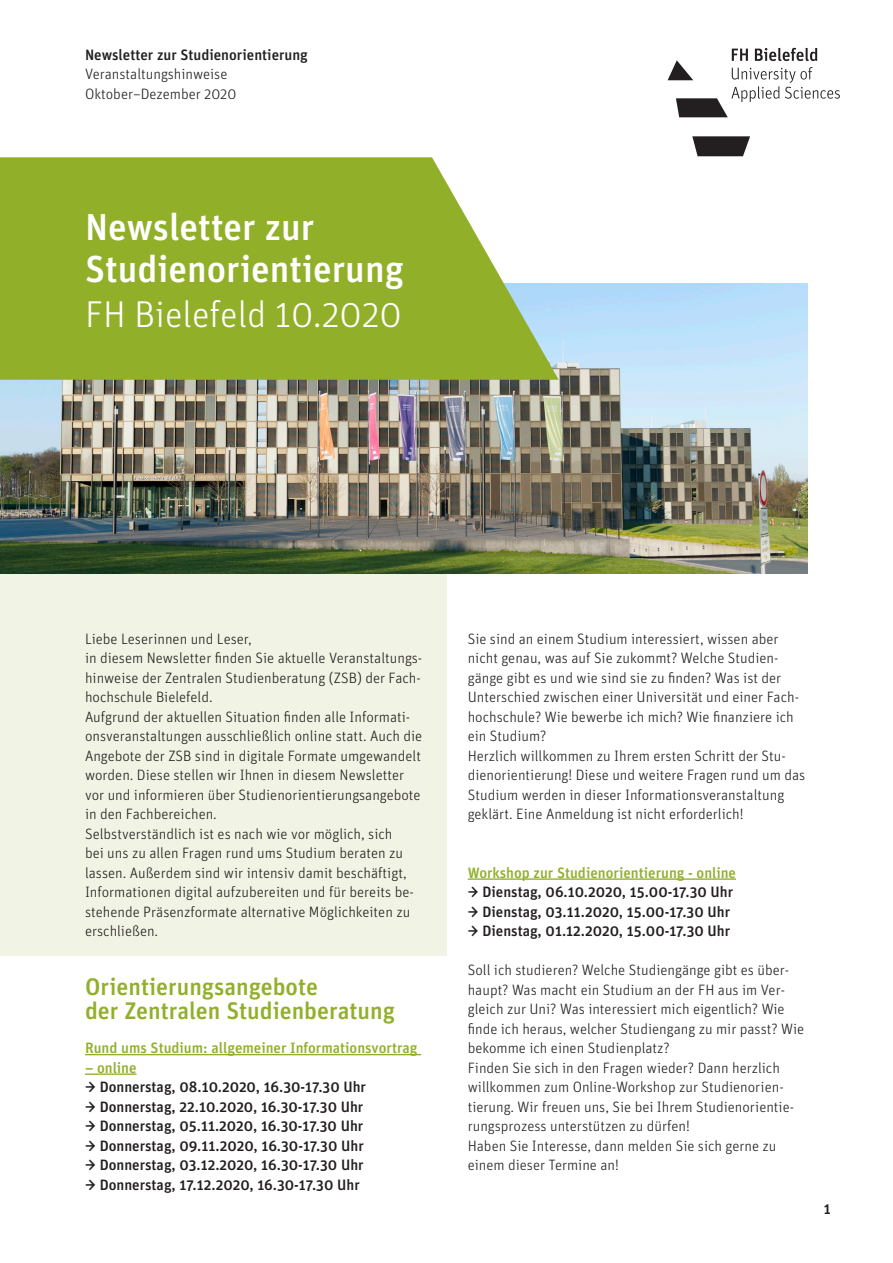
<style>
.page{position:relative;width:893px;height:1263px;background:#fff}
.page>*{position:absolute;margin:0;border:0;box-sizing:border-box;transform-origin:0 0}
.t1{font:500 37.5px/42px "Unit Pro";color:#fff}
.t2{font:300 37.35px "Unit Pro";color:#fff}
._01__Fließtext_10_pt{font:500 24px/24px "Unit Pro";color:#92af2a}
._01__Fließtext_10_pt-2{font:300 15px/19.5px "Unit Pro";color:#231f20}
._01__Fließtext_10_pt-3{font:500 15px "Unit Pro";color:#231f20}
._01__Fließtext_10_pt-4{font:500 15px "Unit Pro";color:#92af2a}
</style>
<div class="page">
<svg style="left:692px;top:136px;width:58px;height:20px"></svg>
<svg style="left:668px;top:48px;width:172px;height:69px"></svg>
<div style="left:0;top:365px;width:446px;height:591px;background:#f1f4e4"></div>
<img style="left:0;top:284px;width:808px;height:289px">
<svg style="left:0;top:157px;width:559px;height:223px;background:#9cb742"></svg>
<hr style="left:85px;top:1054px;width:336px;height:1px;background:#92af2a">
<hr style="left:85px;top:1073px;width:52px;height:2px;background:#92af2a">
<hr style="left:468px;top:878px;width:268px;height:2px;background:#92af2a">
<p class="_01__Fließtext_10_pt-3" style="left:85px;top:45px;width:224px">Newsletter zur Studienorientierung</p>
<p class="_01__Fließtext_10_pt-2" style="left:85px;top:64px;width:144px">Veranstaltungshinweise</p>
<p class="_01__Fließtext_10_pt-2" style="left:85px;top:84px;width:153px">Oktober–Dezember 2020</p>
<p class="t1" style="left:85px;top:205px;width:320px">Newsletter zur<br>Studienorientierung</p>
<p class="t2" style="left:85px;top:292px;width:318px">FH Bielefeld 10.2020</p>
<p class="_01__Fließtext_10_pt-2" style="left:85px;top:629px;width:168px">Liebe Leserinnen und Leser,</p>
<p class="_01__Fließtext_10_pt-2" style="left:85px;top:648px;width:339px;text-align:justify">in diesem Newsletter finden Sie aktuelle Veranstaltungs&shy;hinweise der Zentralen Studienberatung (ZSB) der Fach&shy;hochschule Bielefeld.</p>
<p class="_01__Fließtext_10_pt-2" style="left:85px;top:707px;width:339px">Aufgrund der aktuellen Situation finden alle Informati&shy;onsveranstaltungen ausschließlich online statt. Auch die Angebote der ZSB sind in digitale Formate umgewandelt worden. Diese stellen wir Ihnen in diesem Newsletter vor und informieren über Studienorientierungsangebote in den Fachbereichen.</p>
<p class="_01__Fließtext_10_pt-2" style="left:85px;top:824px;width:330px">Selbstverständlich ist es nach wie vor möglich, sich bei uns zu allen Fragen rund ums Studium beraten zu lassen. Außerdem sind wir intensiv damit beschäftigt, Informationen digital aufzubereiten und für bereits be&shy;stehende Präsenzformate alternative Möglichkeiten zu erschließen.</p>
<p class="_01__Fließtext_10_pt" style="left:85px;top:974px;width:311px">Orientierungsangebote<br>der Zentralen Studienberatung</p>
<p class="_01__Fließtext_10_pt-4" style="left:85px;top:1038px;width:334px">Rund ums Studium: allgemeiner Informationsvortrag</p>
<p class="_01__Fließtext_10_pt-4" style="left:85px;top:1058px;width:53px">– online</p>
<p class="_01__Fließtext_10_pt-3" style="left:85px;top:1077px;width:282px">→ Donnerstag, 08.10.2020, 16.30-17.30 Uhr</p>
<p class="_01__Fließtext_10_pt-3" style="left:85px;top:1097px;width:280px">→ Donnerstag, 22.10.2020, 16.30-17.30 Uhr</p>
<p class="_01__Fließtext_10_pt-3" style="left:85px;top:1116px;width:280px">→ Donnerstag, 05.11.2020, 16.30-17.30 Uhr</p>
<p class="_01__Fließtext_10_pt-3" style="left:85px;top:1136px;width:280px">→ Donnerstag, 09.11.2020, 16.30-17.30 Uhr</p>
<p class="_01__Fließtext_10_pt-3" style="left:85px;top:1155px;width:280px">→ Donnerstag, 03.12.2020, 16.30-17.30 Uhr</p>
<p class="_01__Fließtext_10_pt-3" style="left:85px;top:1175px;width:276px">→ Donnerstag, 17.12.2020, 16.30-17.30 Uhr</p>
<p class="_01__Fließtext_10_pt-2" style="left:468px;top:629px;width:333px">Sie sind an einem Studium interessiert, wissen aber nicht genau, was auf Sie zukommt? Welche Studien&shy;gänge gibt es und wie sind sie zu finden? Was ist der Unterschied zwischen einer Universität und einer Fach&shy;hochschule? Wie bewerbe ich mich? Wie finanziere ich ein Studium?</p>
<p class="_01__Fließtext_10_pt-2" style="left:468px;top:746px;width:339px">Herzlich willkommen zu Ihrem ersten Schritt der Stu&shy;dienorientierung! Diese und weitere Fragen rund um das Studium werden in dieser Informationsveranstaltung geklärt. Eine Anmeldung ist nicht erforderlich!</p>
<p class="_01__Fließtext_10_pt-4" style="left:468px;top:863px;width:270px">Workshop zur Studienorientierung - online</p>
<p class="_01__Fließtext_10_pt-3" style="left:468px;top:882px;width:267px">→ Dienstag, 06.10.2020, 15.00-17.30 Uhr</p>
<p class="_01__Fließtext_10_pt-3" style="left:468px;top:902px;width:264px">→ Dienstag, 03.11.2020, 15.00-17.30 Uhr</p>
<p class="_01__Fließtext_10_pt-3" style="left:468px;top:921px;width:264px">→ Dienstag, 01.12.2020, 15.00-17.30 Uhr</p>
<p class="_01__Fließtext_10_pt-2" style="left:468px;top:960px;width:338px">Soll ich studieren? Welche Studiengänge gibt es über&shy;haupt? Was macht ein Studium an der FH aus im Ver&shy;gleich zur Uni? Was interessiert mich eigentlich? Wie finde ich heraus, welcher Studiengang zu mir passt? Wie bekomme ich einen Studienplatz?</p>
<p class="_01__Fließtext_10_pt-2" style="left:468px;top:1058px;width:328px">Finden Sie sich in den Fragen wieder? Dann herzlich willkommen zum Online-Workshop zur Studienorien&shy;tierung. Wir freuen uns, Sie bei Ihrem Studienorientie&shy;rungsprozess unterstützen zu dürfen!</p>
<p class="_01__Fließtext_10_pt-2" style="left:468px;top:1136px;width:310px">Haben Sie Interesse, dann melden Sie sich gerne zu einem dieser Termine an!</p>
<p class="_01__Fließtext_10_pt-3" style="left:824px;top:1199px;width:9px">1</p>
</div>
